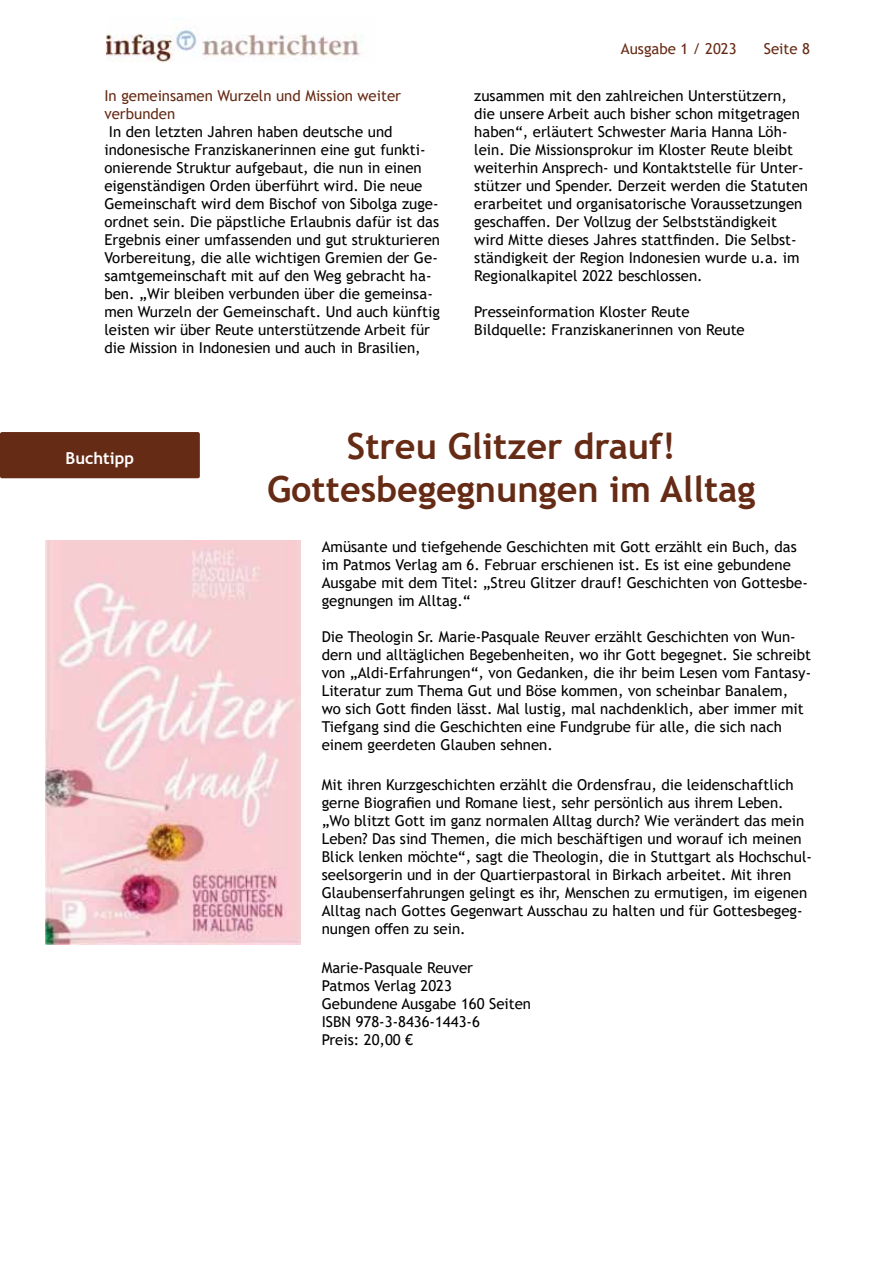
<style>
.page{position:relative;width:893px;height:1263px;background:#fff}
.page>*{position:absolute;margin:0;border:0;box-sizing:border-box;transform-origin:0 0}
.t1{font:700 36px/43.2px "Trebuchet MS";color:#662b15;text-align:center}
.t2{font:700 16.5px "Trebuchet MS";color:#fff}
.t3{font:15px/18px "Trebuchet MS";color:#000}
.t4{font:15px/18px "Trebuchet MS";color:#662b15}
</style>
<div class="page">
<div style="left:0;top:432px;width:200px;height:46px;background:#662b15;border-radius:2px"></div>
<img style="left:106px;top:29px;width:258px;height:33px">
<img style="left:45px;top:540px;width:256px;height:404px">
<p class="t4" style="left:104px;top:87px;width:298px">In gemeinsamen Wurzeln und Mission weiter verbunden</p>
<p class="t3" style="left:104px;top:123px;width:337px;text-indent:5px">In den letzten Jahren haben deutsche und indonesische Franziskanerinnen eine gut funkti&shy;onierende Struktur aufgebaut, die nun in einen eigenständigen Orden überführt wird. Die neue Gemeinschaft wird dem Bischof von Sibolga zuge&shy;ordnet sein. Die päpstliche Erlaubnis dafür ist das Ergebnis einer umfassenden und gut strukturieren Vorbereitung, die alle wichtigen Gremien der Ge&shy;samtgemeinschaft mit auf den Weg gebracht ha&shy;ben. „Wir bleiben verbunden über die gemeinsa&shy;men Wurzeln der Gemeinschaft. Und auch künftig leisten wir über Reute unterstützende Arbeit für die Mission in Indonesien und auch in Brasilien,</p>
<p class="t4" style="left:621px;top:40px;width:117px">Ausgabe 1 / 2023</p>
<p class="t4" style="left:764px;top:40px;width:48px">Seite 8</p>
<p class="t3" style="left:474px;top:87px;width:335px">zusammen mit den zahlreichen Unterstützern, die unsere Arbeit auch bisher schon mitgetragen haben“, erläutert Schwester Maria Hanna Löh&shy;lein. Die Missionsprokur im Kloster Reute bleibt weiterhin Ansprech- und Kontaktstelle für Unter&shy;stützer und Spender. Derzeit werden die Statuten erarbeitet und organisatorische Voraussetzungen geschaffen. Der Vollzug der Selbstständigkeit wird Mitte dieses Jahres stattfinden. Die Selbst&shy;ständigkeit der Region Indonesien wurde u.a. im Regionalkapitel 2022 beschlossen.</p>
<p class="t3" style="left:474px;top:303px;width:272px">Presseinformation Kloster Reute<br>Bildquelle: Franziskanerinnen von Reute</p>
<p class="t2" style="left:66px;top:448px;width:70px">Buchtipp</p>
<h1 class="t1" style="left:267px;top:424px;width:490px">Streu Glitzer drauf!<br>Gottesbegegnungen im Alltag</h1>
<p class="t3" style="left:322px;top:537px;width:488px">Amüsante und tiefgehende Geschichten mit Gott erzählt ein Buch, das im Patmos Verlag am 6. Februar erschienen ist. Es ist eine gebundene Ausgabe mit dem Titel: „Streu Glitzer drauf! Geschichten von Gottesbe&shy;gegnungen im Alltag.“</p>
<p class="t3" style="left:322px;top:627px;width:491px">Die Theologin Sr. Marie-Pasquale Reuver erzählt Geschichten von Wun&shy;dern und alltäglichen Begebenheiten, wo ihr Gott begegnet. Sie schreibt von „Aldi-Erfahrungen“, von Gedanken, die ihr beim Lesen vom Fantasy-Literatur zum Thema Gut und Böse kommen, von scheinbar Banalem,<br>wo sich Gott finden lässt. Mal lustig, mal nachdenklich, aber immer mit Tiefgang sind die Geschichten eine Fundgrube für alle, die sich nach einem geerdeten Glauben sehnen.</p>
<p class="t3" style="left:322px;top:775px;width:492px">Mit ihren Kurzgeschichten erzählt die Ordensfrau, die leidenschaftlich gerne Biografien und Romane liest, sehr persönlich aus ihrem Leben. „Wo blitzt Gott im ganz normalen Alltag durch? Wie verändert das mein Leben? Das sind Themen, die mich beschäftigen und worauf ich meinen Blick lenken möchte“, sagt die Theologin, die in Stuttgart als Hochschul&shy;seelsorgerin und in der Quartierpastoral in Birkach arbeitet. Mit ihren Glaubenserfahrungen gelingt es ihr, Menschen zu ermutigen, im eigenen Alltag nach Gottes Gegenwart Ausschau zu halten und für Gottesbegeg&shy;nungen offen zu sein.</p>
<p class="t3" style="left:322px;top:959px;width:211px">Marie-Pasquale Reuver<br>Patmos Verlag 2023<br>Gebundene Ausgabe 160 Seiten<br>ISBN 978-3-8436-1443-6<br>Preis: 20,00 €</p>
</div>
